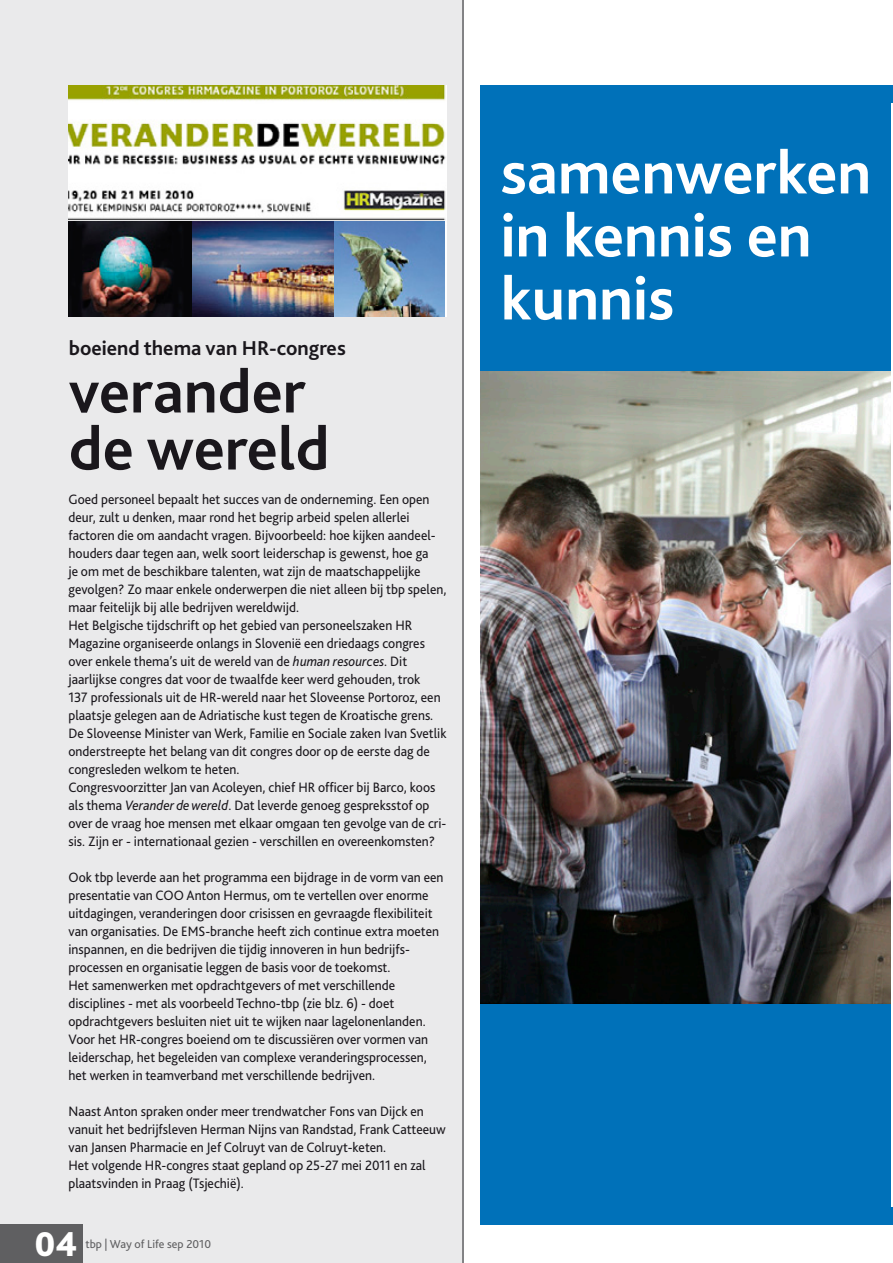
<style>
.page{position:relative;width:893px;height:1263px;background:#fff}
.page>*{position:absolute;margin:0;border:0;box-sizing:border-box;transform-origin:0 0}
.t1{font:700 63px/63px "Bliss 2";color:#fff}
.t2{font:700 63px/57px "Bliss 2";color:#1a171c}
.t3{font:800 36px "Bliss 2";color:#fff}
.t4{font:700 21px "Bliss 2";color:#1a171c}
.t5{font:14.25px/18px "Bliss 2";color:#1a171c;scale:.95 1}
.t6{font:12px "Bliss 2";color:#5f5f61}
.s1{font-style:italic}
</style>
<div class="page">
<div style="left:0;top:0;width:462px;height:1263px;background:#eaeaeb"></div>
<div style="left:480px;top:85px;width:411px;height:1140px;background:#0071b9"></div>
<img style="left:480px;top:372px;width:411px;height:631px">
<div style="left:0;top:1224px;width:82px;height:39px;background:#5f5f61"></div>
<div style="left:480px;top:85px;width:413px;height:17px;background:#0071b9"></div>
<div style="left:480px;top:1208px;width:413px;height:17px;background:#0071b9"></div>
<img style="left:68px;top:85px;width:379px;height:143px">
<img style="left:68px;top:222px;width:267px;height:95px">
<img style="left:335px;top:222px;width:109px;height:95px">
<hr style="left:462px;top:0;width:2px;height:1263px;background:#5f5f61">
<h3 class="t4" style="left:69px;top:335px;width:278px">boeiend thema van HR-congres</h3>
<h1 class="t2" style="left:69px;top:361px;width:262px">verander de wereld</h1>
<p class="t5" style="left:69px;top:490px;width:399px">Goed personeel bepaalt het succes van de onderneming. Een open deur, zult u denken, maar rond het begrip arbeid spelen allerlei factoren die om aandacht vragen. Bijvoorbeeld: hoe kijken aandeel&shy;houders daar tegen aan, welk soort leiderschap is gewenst, hoe ga<br>je om met de beschikbare talenten, wat zijn de maatschappelijke gevolgen? Zo maar enkele onderwerpen die niet alleen bij tbp spelen, maar feitelijk bij alle bedrijven wereldwijd.<br>Het Belgische tijdschrift op het gebied van personeelszaken HR Magazine organiseerde onlangs in Slovenië een driedaags congres over enkele thema’s uit de wereld van de <span class="s1">human resources</span>. Dit jaarlijkse congres dat voor de twaalfde keer werd gehouden, trok<br>137 professionals uit de HR-wereld naar het Sloveense Portoroz, een plaatsje gelegen aan de Adriatische kust tegen de Kroatische grens.<br>De Sloveense Minister van Werk, Familie en Sociale zaken Ivan Svetlik onderstreepte het belang van dit congres door op de eerste dag de congresleden welkom te heten.<br>Congresvoorzitter Jan van Acoleyen, chief HR officer bij Barco, koos als thema <span class="s1">Verander de wereld</span>. Dat leverde genoeg gespreksstof op over de vraag hoe mensen met elkaar omgaan ten gevolge van de cri&shy;sis. Zijn er - internationaal gezien - verschillen en overeenkomsten?</p>
<p class="t5" style="left:69px;top:868px;width:396px">Ook tbp leverde aan het programma een bijdrage in de vorm van een presentatie van COO Anton Hermus, om te vertellen over enorme uitdagingen, veranderingen door crisissen en gevraagde flexibiliteit van organisaties. De EMS-branche heeft zich continue extra moeten inspannen, en die bedrijven die tijdig innoveren in hun bedrijfs&shy;processen en organisatie leggen de basis voor de toekomst.<br>Het samenwerken met opdrachtgevers of met verschillende disciplines - met als voorbeeld Techno-tbp (zie blz. 6) - doet opdrachtgevers besluiten niet uit te wijken naar lagelonenlanden.<br>Voor het HR-congres boeiend om te discussiëren over vormen van leiderschap, het begeleiden van complexe veranderingsprocessen, het werken in teamverband met verschillende bedrijven.</p>
<p class="t5" style="left:69px;top:1102px;width:399px">Naast Anton spraken onder meer trendwatcher Fons van Dijck en vanuit het bedrijfsleven Herman Nijns van Randstad, Frank Catteeuw van Jansen Pharmacie en Jef Colruyt van de Colruyt-keten.<br>Het volgende HR-congres staat gepland op 25-27 mei 2011 en zal plaatsvinden in Praag (Tsjechië).</p>
<h2 class="t3" style="left:34px;top:1221px;width:45px">04</h2>
<p class="t6" style="left:85px;top:1236px;width:127px">tbp | Way of Life sep 2010</p>
<h1 class="t1" style="left:501px;top:139px;width:372px">samenwerken in kennis en kunnis</h1>
</div>
